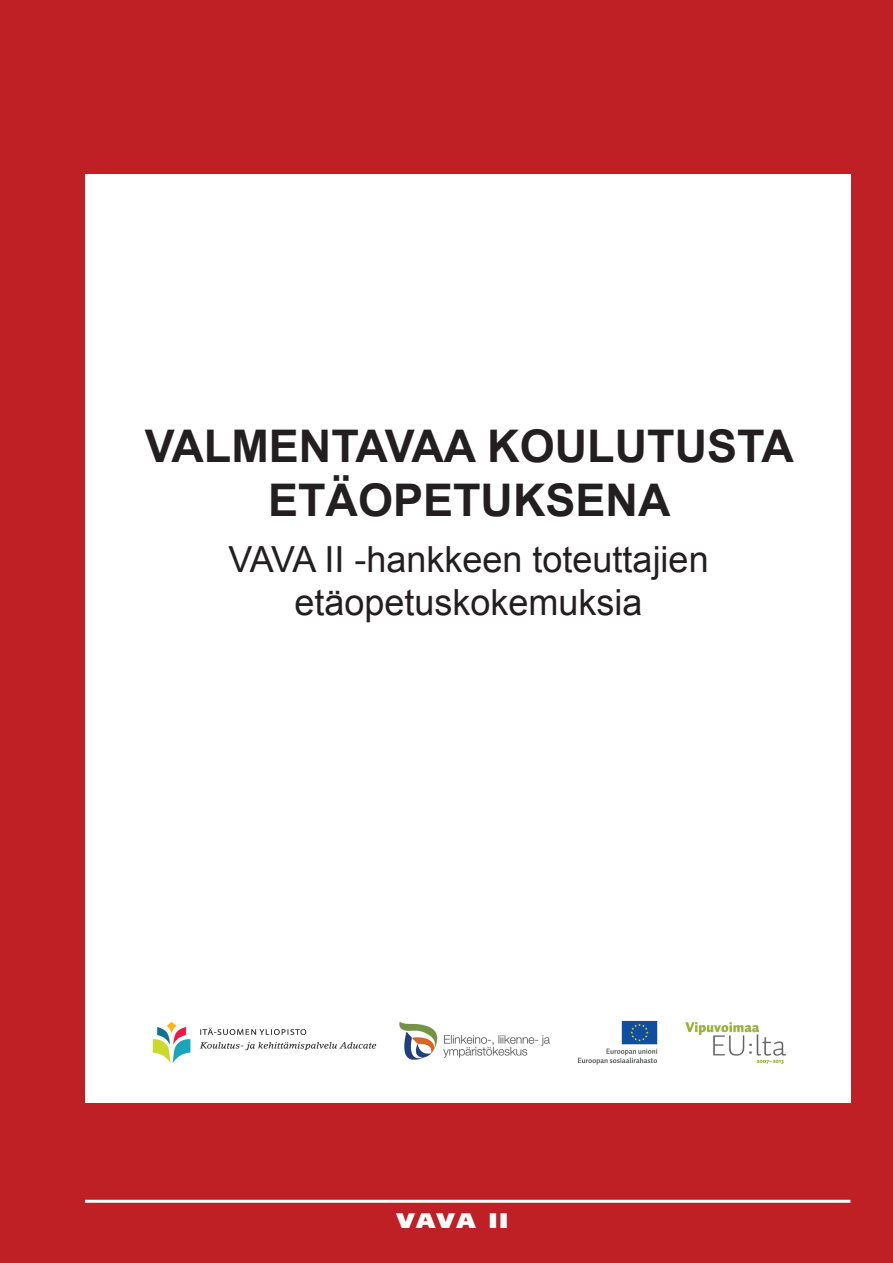
<style>
.page{position:relative;width:893px;height:1263px;background:#be2025}
.page>*{position:absolute;margin:0;border:0;box-sizing:border-box;transform-origin:0 0}
.t1{font:700 45px/54px "Arial";color:#231f20;text-align:center}
.t2{font:36px/43.2px "Arial";color:#231f20;text-align:center}
.t3{font:900 21px "Frutiger";letter-spacing:.055em;color:#fff;scale:1.1 1}
</style>
<div class="page">
<div style="left:85px;top:85px;width:765px;height:1072px;background:#fff"></div>
<hr style="left:85px;top:1200px;width:765px;height:3px;background:#fff">
<div style="left:0;top:1103px;width:893px;height:78px;background:#be2025"></div>
<div style="left:0;top:2px;width:893px;height:172px;background:#be2025"></div>
<img style="left:152px;top:1020px;width:634px;height:45px">
<p class="t1" style="left:145px;top:421px;width:651px">VALMENTAVAA KOULUTUSTA<br>ETÄOPETUKSENA</p>
<p class="t2" style="left:228px;top:538px;width:482px">VAVA II -hankkeen toteuttajien etäopetuskokemuksia</p>
<p class="t3" style="left:396px;top:1208px;width:103px">VAVA II</p>
</div>
